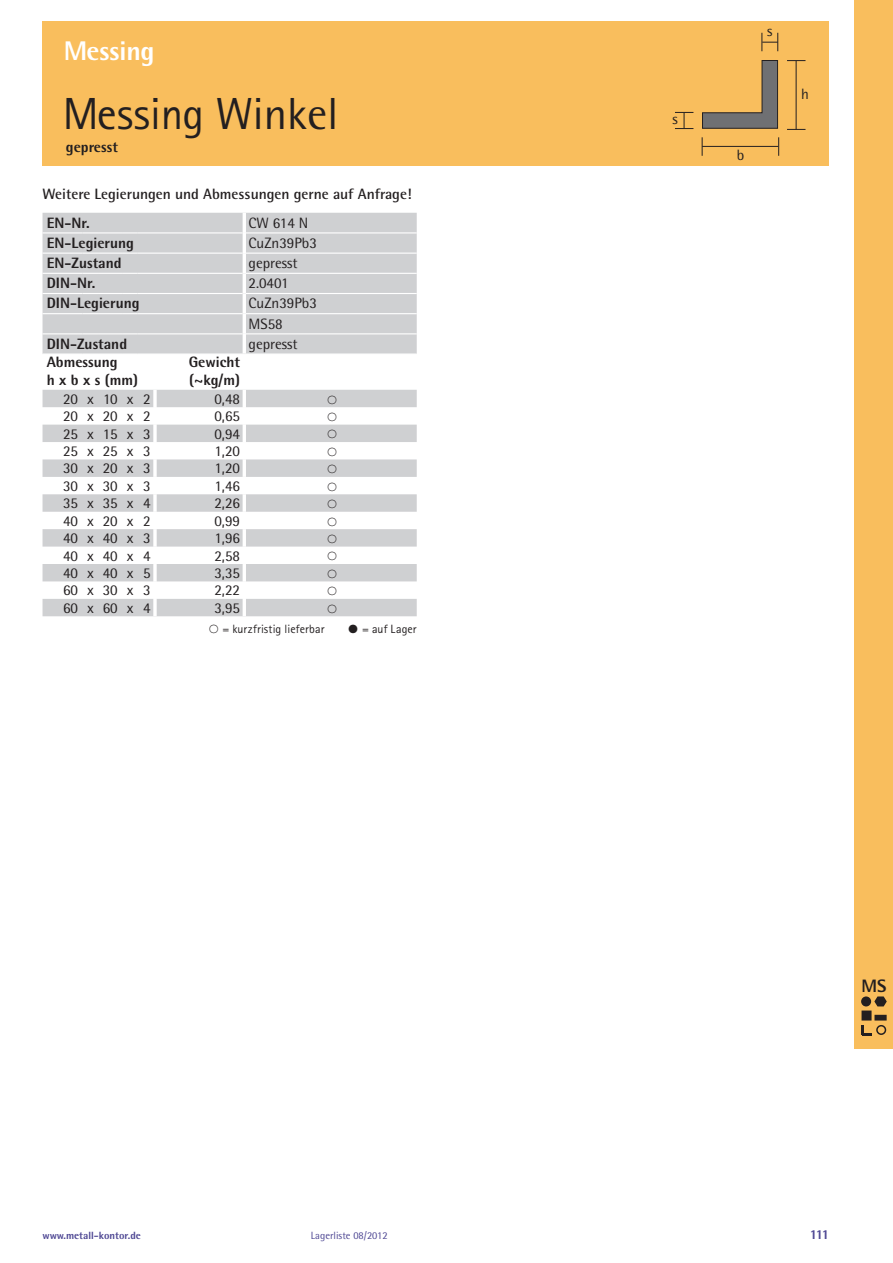
<style>
.page{position:relative;width:893px;height:1263px;background:#fff}
.page>*{position:absolute;margin:0;border:0;box-sizing:border-box;transform-origin:0 0}
.t1{font:45px "Rotis Sans Serif";color:#231f20}
.t2{font:800 27px "Rotis Semi Sans";color:#fff}
.t3{font:18px "Scala Sans Caps Expert";color:#231f20}
.t4{font:800 18px "Rotis Semi Sans";color:#231f20}
.t5{font:15px/20.2px "Rotis Semi Sans";color:#231f20}
.t6{font:800 15px "Rotis Semi Sans";color:#231f20}
.t7{font:15px "Rotis Semi Sans";letter-spacing:.6em;color:#231f20}
.t8{font:700 15px "Rotis Semi Sans";color:#231f20}
.t9{font:800 13.5px "Rotis Semi Sans";color:#4f4894}
.t10{font:12px "Rotis Sans Serif";letter-spacing:.01em;color:#231f20}
.t11{font:800 10.5px "Rotis Semi Sans";color:#4f4894}
.t12{font:10.5px "Rotis Semi Sans";color:#4f4894}
.s1{font-family:"Rotis Semi Sans"}
.s2{font-family:"Scala Sans Caps Expert";font-size:18px}
</style>
<div class="page">
<div style="left:43px;top:22px;width:786px;height:144px;background:#f9be5d"></div>
<div style="left:854px;top:0;width:38px;height:1049px;background:#f9be5d"></div>
<div style="left:861px;top:1011px;width:10px;height:10px;border:2px solid #231f20"></div>
<div style="left:861px;top:997px;width:9px;height:9px;background:#231f20;border-radius:50%"></div>
<div style="left:861px;top:996px;width:10px;height:10px;border:2px solid #231f20;border-radius:50%"></div>
<svg style="left:874px;top:996px;width:13px;height:11px"></svg>
<svg style="left:861px;top:1014px;width:26px;height:22px"></svg>
<svg style="left:43px;top:213px;width:374px;height:403px;fill:#cfd0d2"></svg>
<hr style="left:43px;top:232px;width:39px;height:2px;background:#fff">
<svg style="left:82px;top:232px;width:16px;height:2px"></svg>
<hr style="left:98px;top:232px;width:24px;height:2px;background:#fff">
<svg style="left:122px;top:232px;width:16px;height:2px"></svg>
<hr style="left:138px;top:232px;width:104px;height:2px;background:#fff">
<hr style="left:246px;top:232px;width:171px;height:2px;background:#fff">
<hr style="left:43px;top:253px;width:39px;height:1px;background:#fff">
<svg style="left:82px;top:253px;width:56px;height:1px"></svg>
<hr style="left:138px;top:253px;width:104px;height:1px;background:#fff">
<hr style="left:246px;top:253px;width:171px;height:1px;background:#fff">
<hr style="left:43px;top:273px;width:39px;height:1px;background:#fff">
<svg style="left:82px;top:273px;width:56px;height:1px"></svg>
<hr style="left:138px;top:273px;width:104px;height:1px;background:#fff">
<hr style="left:246px;top:273px;width:171px;height:1px;background:#fff">
<hr style="left:43px;top:293px;width:39px;height:1px;background:#fff">
<svg style="left:82px;top:293px;width:56px;height:1px"></svg>
<hr style="left:138px;top:293px;width:104px;height:1px;background:#fff">
<hr style="left:246px;top:293px;width:171px;height:1px;background:#fff">
<hr style="left:43px;top:313px;width:39px;height:1px;background:#fff">
<svg style="left:82px;top:313px;width:56px;height:1px"></svg>
<hr style="left:138px;top:313px;width:104px;height:1px;background:#fff">
<hr style="left:246px;top:313px;width:171px;height:1px;background:#fff">
<hr style="left:43px;top:333px;width:39px;height:1px;background:#fff">
<svg style="left:82px;top:333px;width:56px;height:1px"></svg>
<hr style="left:138px;top:333px;width:104px;height:1px;background:#fff">
<hr style="left:246px;top:333px;width:171px;height:1px;background:#fff">
<hr style="left:153px;top:390px;width:4px;height:17px;background:#f7f7f8">
<hr style="left:153px;top:407px;width:4px;height:18px;background:#fff">
<hr style="left:153px;top:425px;width:4px;height:17px;background:#f7f7f8">
<hr style="left:153px;top:442px;width:4px;height:17px;background:#fff">
<hr style="left:153px;top:459px;width:4px;height:18px;background:#f5f5f6">
<hr style="left:153px;top:477px;width:4px;height:17px;background:#fff">
<hr style="left:153px;top:494px;width:4px;height:18px;background:#f4f4f4">
<hr style="left:153px;top:512px;width:4px;height:17px;background:#fff">
<hr style="left:153px;top:529px;width:4px;height:18px;background:#f4f4f5">
<hr style="left:153px;top:547px;width:4px;height:17px;background:#fff">
<hr style="left:153px;top:564px;width:4px;height:17px;background:#f7f7f7">
<hr style="left:153px;top:581px;width:4px;height:18px;background:#fff">
<hr style="left:153px;top:599px;width:4px;height:17px;background:#f7f7f8">
<hr style="left:244px;top:354px;width:173px;height:1px;background:#fff">
<svg style="left:242px;top:213px;width:4px;height:20px"></svg>
<svg style="left:242px;top:233px;width:4px;height:20px"></svg>
<svg style="left:242px;top:253px;width:4px;height:20px"></svg>
<svg style="left:242px;top:273px;width:4px;height:21px"></svg>
<svg style="left:242px;top:294px;width:4px;height:20px"></svg>
<svg style="left:242px;top:314px;width:4px;height:20px"></svg>
<svg style="left:242px;top:334px;width:4px;height:20px"></svg>
<svg style="left:242px;top:390px;width:4px;height:17px"></svg>
<hr style="left:242px;top:407px;width:4px;height:18px;background:#fff">
<svg style="left:242px;top:425px;width:4px;height:17px"></svg>
<hr style="left:242px;top:442px;width:4px;height:17px;background:#fff">
<svg style="left:242px;top:459px;width:4px;height:18px"></svg>
<hr style="left:242px;top:477px;width:4px;height:17px;background:#fff">
<svg style="left:242px;top:494px;width:4px;height:18px"></svg>
<hr style="left:242px;top:512px;width:4px;height:17px;background:#fff">
<svg style="left:242px;top:529px;width:4px;height:18px"></svg>
<hr style="left:242px;top:547px;width:4px;height:17px;background:#fff">
<svg style="left:242px;top:564px;width:4px;height:17px"></svg>
<hr style="left:242px;top:581px;width:4px;height:18px;background:#fff">
<svg style="left:242px;top:599px;width:4px;height:17px"></svg>
<hr style="left:43px;top:354px;width:39px;height:1px;background:#fff">
<svg style="left:82px;top:354px;width:56px;height:1px"></svg>
<hr style="left:138px;top:354px;width:106px;height:1px;background:#fff">
<hr style="left:702px;top:146px;width:76px;height:1px;background:#231f20">
<svg style="left:701px;top:137px;width:1px;height:19px"></svg>
<svg style="left:778px;top:137px;width:1px;height:19px"></svg>
<hr style="left:795px;top:61px;width:1px;height:68px;background:#231f20">
<svg style="left:787px;top:129px;width:18px;height:1px"></svg>
<svg style="left:787px;top:60px;width:18px;height:1px"></svg>
<svg style="left:702px;top:60px;width:76px;height:69px"></svg>
<svg style="left:675px;top:112px;width:18px;height:17px"></svg>
<svg style="left:761px;top:33px;width:17px;height:18px"></svg>
<h2 class="t2" style="left:64px;top:41px;width:92px">Messing</h2>
<h1 class="t1" style="left:63px;top:98px;width:277px">Messing <span class="s1">Winkel</span></h1>
<p class="t6" style="left:66px;top:142px;width:53px">gepresst</p>
<p class="t8" style="left:42px;top:188px;width:370px">Weitere Legierungen und Abmessungen gerne auf Anfrage!</p>
<p class="t6" style="left:47px;top:217px;width:45px">EN-Nr.</p>
<p class="t5" style="left:248px;top:214px;width:61px">CW 614 N</p>
<p class="t6" style="left:47px;top:237px;width:89px">EN-Legierung</p>
<p class="t5" style="left:248px;top:234px;width:70px">CuZn39Pb3</p>
<p class="t6" style="left:47px;top:258px;width:76px">EN-Zustand</p>
<p class="t5" style="left:248px;top:254px;width:50px">gepresst</p>
<p class="t6" style="left:47px;top:278px;width:50px">DIN-Nr.</p>
<p class="t5" style="left:248px;top:274px;width:42px">2.0401</p>
<p class="t6" style="left:47px;top:298px;width:94px">DIN-Legierung</p>
<p class="t5" style="left:248px;top:295px;width:70px">CuZn39Pb3<br>MS58</p>
<p class="t6" style="left:47px;top:338px;width:82px">DIN-Zustand</p>
<p class="t5" style="left:248px;top:335px;width:50px">gepresst</p>
<p class="t6" style="left:47px;top:356px;width:72px">Abmessung</p>
<p class="t6" style="left:189px;top:356px;width:53px">Gewicht</p>
<p class="t6" style="left:47px;top:374px;width:93px">h x b x s (mm)</p>
<p class="t6" style="left:189px;top:374px;width:52px">(~kg/m)</p>
<p class="t7" style="left:63px;top:393px;width:89px">20x10x2</p>
<p class="t5" style="left:214px;top:390px;width:27px">0,48</p>
<p class="t3" style="left:326px;top:389px;width:13px">q</p>
<p class="t7" style="left:63px;top:411px;width:89px">20x20x2</p>
<p class="t5" style="left:214px;top:408px;width:27px">0,65</p>
<p class="t3" style="left:326px;top:406px;width:13px">q</p>
<p class="t7" style="left:63px;top:428px;width:89px">25x15x3</p>
<p class="t5" style="left:214px;top:425px;width:27px">0,94</p>
<p class="t3" style="left:326px;top:424px;width:13px">q</p>
<p class="t7" style="left:63px;top:446px;width:89px">25x25x3</p>
<p class="t5" style="left:214px;top:442px;width:27px">1,20</p>
<p class="t3" style="left:326px;top:441px;width:13px">q</p>
<p class="t7" style="left:63px;top:463px;width:89px">30x20x3</p>
<p class="t5" style="left:214px;top:460px;width:27px">1,20</p>
<p class="t3" style="left:326px;top:459px;width:13px">q</p>
<p class="t7" style="left:63px;top:481px;width:89px">30x30x3</p>
<p class="t5" style="left:214px;top:477px;width:27px">1,46</p>
<p class="t3" style="left:326px;top:476px;width:13px">q</p>
<p class="t7" style="left:63px;top:498px;width:89px">35x35x4</p>
<p class="t5" style="left:214px;top:495px;width:27px">2,26</p>
<p class="t3" style="left:326px;top:493px;width:13px">q</p>
<p class="t7" style="left:63px;top:515px;width:89px">40x20x2</p>
<p class="t5" style="left:214px;top:512px;width:27px">0,99</p>
<p class="t3" style="left:326px;top:511px;width:13px">q</p>
<p class="t7" style="left:63px;top:533px;width:89px">40x40x3</p>
<p class="t5" style="left:214px;top:530px;width:27px">1,96</p>
<p class="t3" style="left:326px;top:528px;width:13px">q</p>
<p class="t7" style="left:63px;top:550px;width:89px">40x40x4</p>
<p class="t5" style="left:214px;top:547px;width:27px">2,58</p>
<p class="t3" style="left:326px;top:546px;width:13px">q</p>
<p class="t7" style="left:63px;top:568px;width:89px">40x40x5</p>
<p class="t5" style="left:214px;top:564px;width:27px">3,35</p>
<p class="t3" style="left:326px;top:563px;width:13px">q</p>
<p class="t7" style="left:63px;top:585px;width:89px">60x30x3</p>
<p class="t5" style="left:214px;top:582px;width:27px">2,22</p>
<p class="t3" style="left:326px;top:580px;width:13px">q</p>
<p class="t7" style="left:63px;top:603px;width:89px">60x60x4</p>
<p class="t5" style="left:214px;top:599px;width:27px">3,95</p>
<p class="t3" style="left:326px;top:598px;width:13px">q</p>
<p class="t10" style="left:207px;top:624px;width:211px"><span class="s2">q</span> = kurzfristig lieferbar <span class="s2">r</span> = auf Lager</p>
<p class="t5" style="left:672px;top:110px;width:7px">s</p>
<p class="t5" style="left:767px;top:22px;width:7px">s</p>
<p class="t5" style="left:736px;top:147px;width:9px">b</p>
<p class="t5" style="left:801px;top:85px;width:9px">h</p>
<p class="t4" style="left:861px;top:980px;width:27px">MS</p>
<p class="t11" style="left:43px;top:1232px;width:100px">www.metall-kontor.de</p>
<p class="t9" style="left:809px;top:1230px;width:21px">111</p>
<p class="t12" style="left:311px;top:1232px;width:78px">Lagerliste 08/2012</p>
</div>
